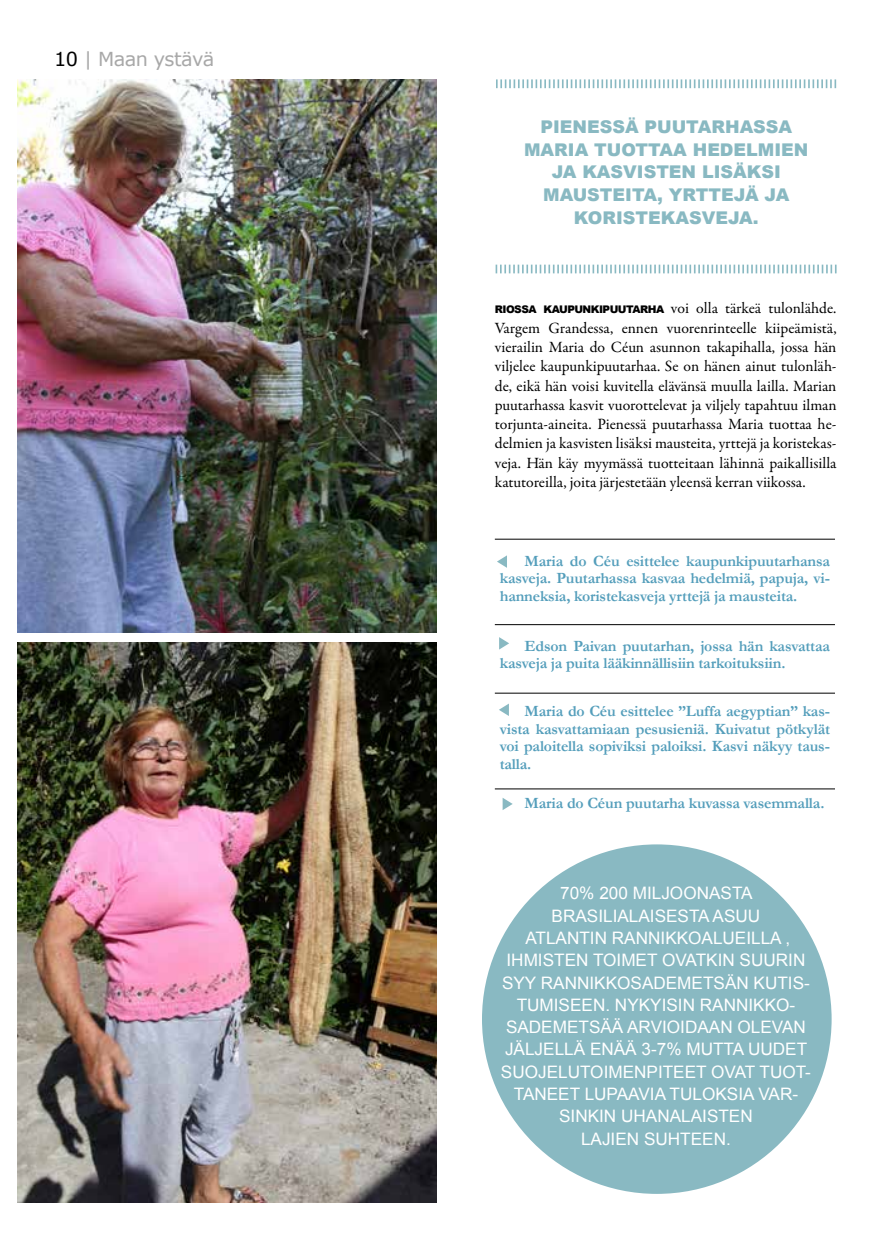
<style>
.page{position:relative;width:874px;height:1241px;background:#fff}
.page>*{position:absolute;margin:0;border:0;box-sizing:border-box;transform-origin:0 0}
.t1{font:19.25px "Verdana";letter-spacing:-.03em;color:#a8a8a8}
.t2{font:900 17.5px/22.8px "Arial";color:#89b9c2;text-align:center}
.t3{font:17.15px/22.2px "Arial";color:#fff;text-align:center}
.t4{font:15.75px/19.2px "Garamond Premr Pro";color:#000;text-align:justify}
.t5{font:700 15.75px/17.5px "Garamond";letter-spacing:-.01em;color:#549ebb;text-align:justify}
.s1{color:#000}
.s2{font-family:"Arial";font-weight:900;font-size:10.5px}
</style>
<div class="page">
<img style="left:17px;top:79px;width:420px;height:553px">
<img style="left:17px;top:642px;width:420px;height:560px">
<svg style="left:496px;top:79px;width:339px;height:9px"></svg>
<svg style="left:495px;top:264px;width:341px;height:9px"></svg>
<hr style="left:494px;top:539px;width:340px;height:1px;background:#000">
<hr style="left:494px;top:624px;width:340px;height:1px;background:#000">
<hr style="left:494px;top:692px;width:340px;height:1px;background:#000">
<hr style="left:494px;top:788px;width:340px;height:1px;background:#000">
<svg style="left:499px;top:637px;width:10px;height:12px"></svg>
<svg style="left:502px;top:798px;width:10px;height:12px"></svg>
<svg style="left:497px;top:556px;width:9px;height:11px"></svg>
<div style="left:481px;top:844px;width:350px;height:349px;background:#89b9c2;border-radius:50%"></div>
<svg style="left:499px;top:704px;width:9px;height:12px"></svg>
<p class="t1" style="left:54px;top:45px;width:161px"><span class="s1">10</span> | Maan ystävä</p>
<p class="t2" style="left:524px;top:115px;width:286px">PIENESSÄ PUUTARHASSA<br>MARIA TUOTTAA HEDELMIEN<br>JA KASVISTEN LISÄKSI<br>MAUSTEITA, YRTTEJÄ JA<br>KORISTEKASVEJA.</p>
<p class="t4" style="left:494px;top:299px;width:343px"><span class="s2">RIOSSA KAUPUNKIPUUTARHA</span> voi olla tärkeä tulonlähde.<br>Vargem Grandessa, ennen vuorenrinteelle kiipeämistä, vierailin Maria do Céun asunnon takapihalla, jossa hän viljelee kaupunkipuutarhaa. Se on hänen ainut tulonläh&shy;de, eikä hän voisi kuvitella elävänsä muulla lailla. Marian puutarhassa kasvit vuorottelevat ja viljely tapahtuu ilman torjunta-aineita. Pienessä puutarhassa Maria tuottaa he&shy;delmien ja kasvisten lisäksi mausteita, yrttejä ja koristekas&shy;veja. Hän käy myymässä tuotteitaan lähinnä paikallisilla katutoreilla, joita järjestetään yleensä kerran viikossa.</p>
<p class="t5" style="left:499px;top:551px;width:331px;text-indent:25px">Maria do Céu esittelee kaupunkipuutarhansa kasveja. Puutarhassa kasvaa hedelmiä, papuja, vi&shy;hanneksia, koristekasveja yrttejä ja mausteita.</p>
<p class="t5" style="left:499px;top:636px;width:331px;text-indent:25px">Edson Paivan puutarhan, jossa hän kasvattaa kasveja ja puita lääkinnällisiin tarkoituksiin.</p>
<p class="t5" style="left:499px;top:702px;width:331px;text-indent:25px">Maria do Céu esittelee ”Luffa aegyptian” kas&shy;vista kasvattamiaan pesusieniä. Kuivatut pötkylät voi paloitella sopiviksi paloiksi. Kasvi näkyy taus&shy;talla.</p>
<p class="t5" style="left:524px;top:794px;width:301px">Maria do Céun puutarha kuvassa vasemmalla.</p>
<p class="t3" style="left:500px;top:882px;width:311px">70% 200 MILJOONASTA<br>BRASILIALAISESTA ASUU<br>ATLANTIN RANNIKKOALUEILLA ,<br>IHMISTEN TOIMET OVATKIN SUURIN<br>SYY RANNIKKOSADEMETSÄN KUTIS-<br>TUMISEEN. NYKYISIN RANNIKKO-<br>SADEMETSÄÄ ARVIOIDAAN OLEVAN<br>JÄLJELLÄ ENÄÄ 3-7% MUTTA UUDET<br>SUOJELUTOIMENPITEET OVAT TUOT-<br>TANEET LUPAAVIA TULOKSIA VAR-<br>SINKIN UHANALAISTEN<br>LAJIEN SUHTEEN.</p>
</div>
